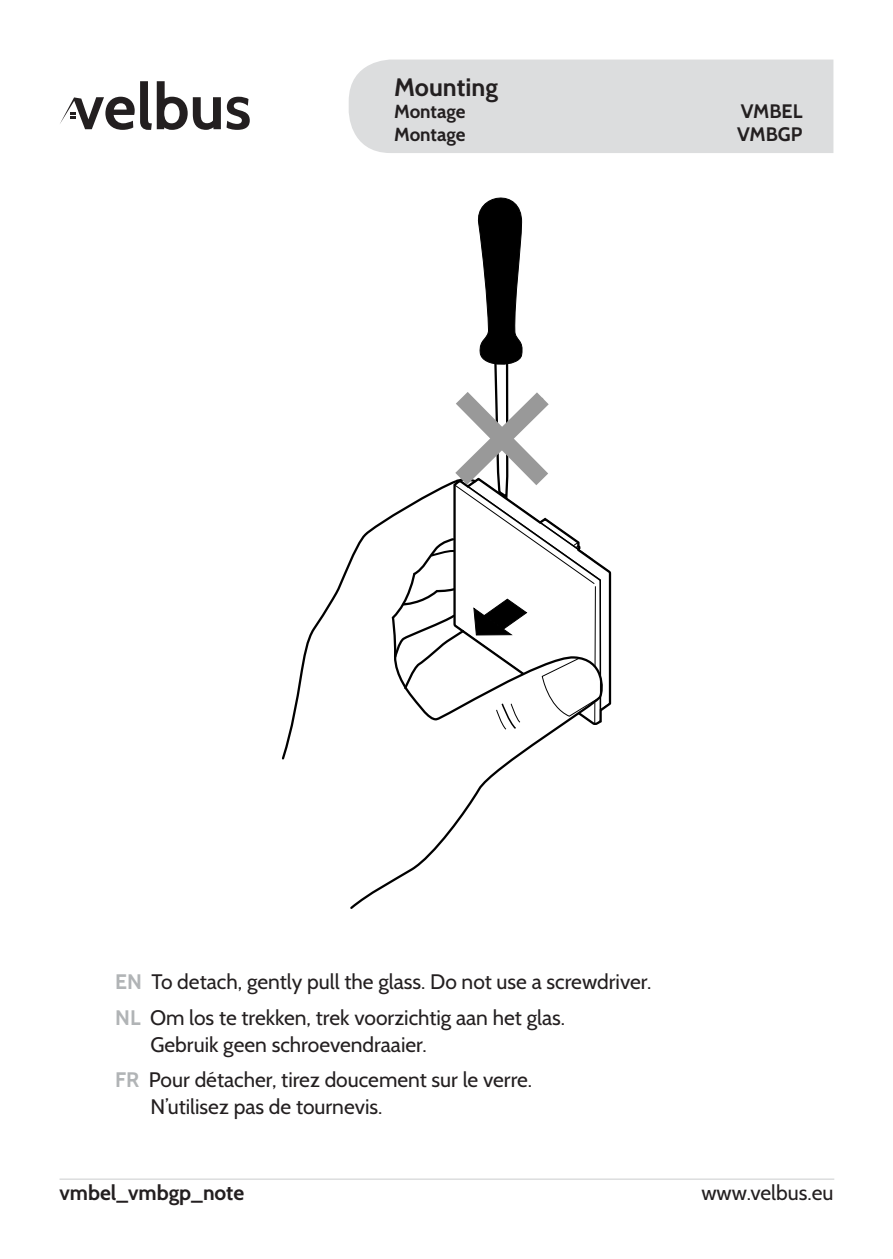
<style>
.page{position:relative;width:893px;height:1259px;background:#fff}
.page>*{position:absolute;margin:0;border:0;box-sizing:border-box;transform-origin:0 0}
.Titel_EN{font:700 25.2px "Cabin";color:#231f20}
.Kleine_titel{font:21px/27px "Cabin";color:#231f20}
.t1{font:700 21px "Cabin";color:#231f20}
.t2{font:700 19.5px "Cabin";letter-spacing:-.005em;color:#231f20}
.Titel_FR_NL_DE_ES{font:700 18.9px "Cabin";color:#231f20}
.s1{font-weight:700;color:#b1b4b6}
</style>
<div class="page">
<svg style="left:350px;top:730px;width:206px;height:179px"></svg>
<svg style="left:282px;top:514px;width:196px;height:247px"></svg>
<svg style="left:393px;top:197px;width:219px;height:533px"></svg>
<svg style="left:227px;top:97px;width:23px;height:33px"></svg>
<svg style="left:60px;top:81px;width:161px;height:49px"></svg>
<div style="left:349px;top:60px;width:484px;height:93px;background:#dcddde"></div>
<hr style="left:60px;top:1178px;width:774px;height:2px;background:#dcddde">
<p class="Titel_EN" style="left:394px;top:72px;width:105px">Mounting</p>
<p class="Titel_FR_NL_DE_ES" style="left:394px;top:100px;width:73px">Montage</p>
<p class="Titel_FR_NL_DE_ES" style="left:394px;top:123px;width:73px">Montage</p>
<p class="t2" style="left:741px;top:99px;width:63px">VMBEL</p>
<p class="t2" style="left:737px;top:122px;width:67px">VMBGP</p>
<p class="Kleine_titel" style="left:115px;top:968px;width:537px"><span class="s1">EN</span> To detach, gently pull the glass. Do not use a screwdriver.</p>
<p class="Kleine_titel" style="left:151px;top:1003px;width:416px;text-indent:-35px"><span class="s1">NL</span> Om los te trekken, trek voorzichtig aan het glas.<br>Gebruik geen schroevendraaier.</p>
<p class="Kleine_titel" style="left:151px;top:1066px;width:383px;text-indent:-35px"><span class="s1">FR</span> Pour détacher, tirez doucement sur le verre.<br>N’utilisez pas de tournevis.</p>
<p class="t1" style="left:60px;top:1180px;width:186px">vmbel_vmbgp_note</p>
<p class="Kleine_titel" style="left:701px;top:1179px;width:134px">www.velbus.eu</p>
</div>
